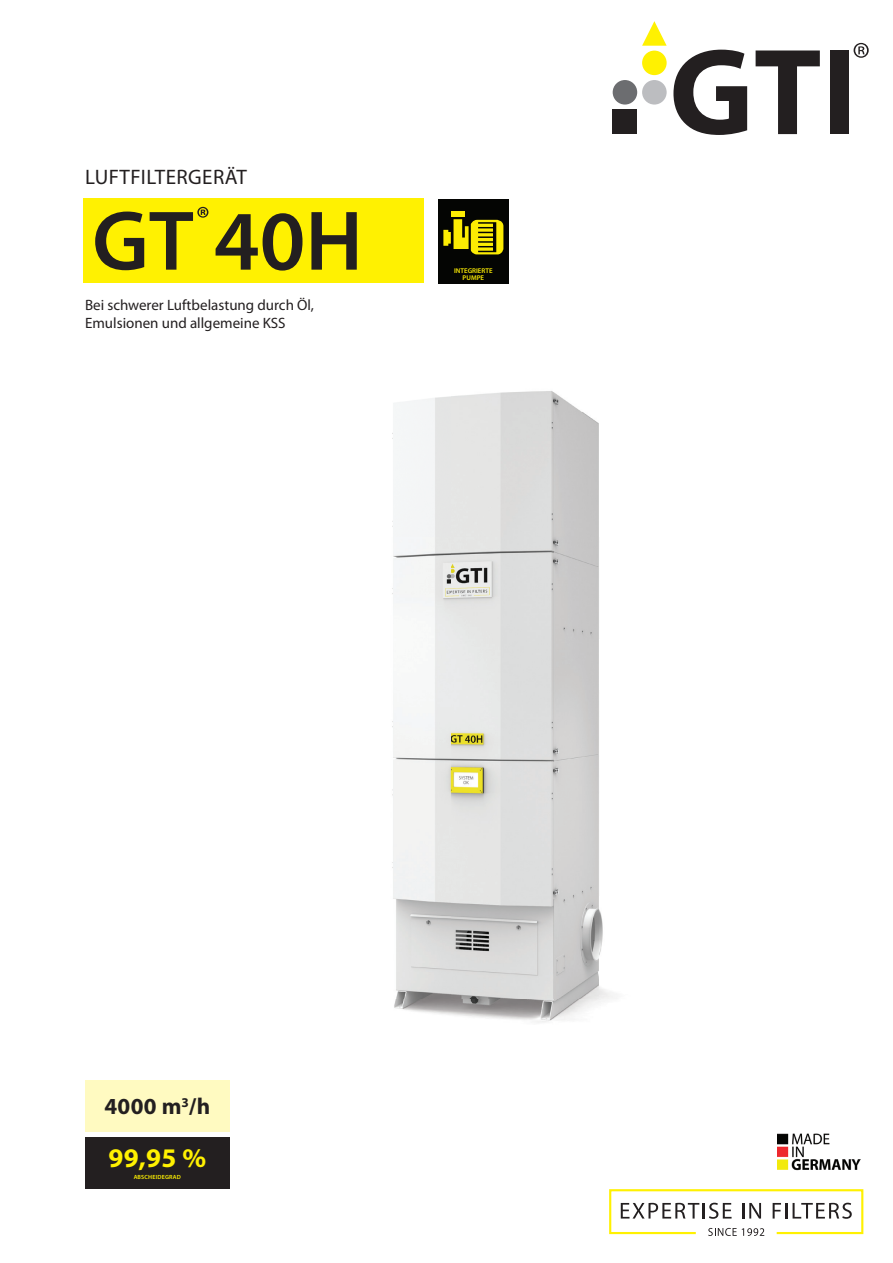
<style>
.page{position:relative;width:893px;height:1263px;background:#fff}
.page>*{position:absolute;margin:0;border:0;box-sizing:border-box;transform-origin:0 0}
.t1{font:700 27px "Myriad Pro";color:#fff101}
.t2{font:700 23.1px "Myriad Pro";color:#231f20}
.t3{font:21px "Myriad Pro";letter-spacing:.02em;color:#231f20}
.t4{font:15px/18px "Myriad Pro";color:#231f20}
.t5{font:600 6.9px/6.9px "Myriad Pro";color:#fcec03;text-align:center}
.t6{font:600 6px "Myriad Pro";letter-spacing:.03em;color:#fff101}
</style>
<div class="page">
<svg style="left:609px;top:1189px;width:254px;height:47px"></svg>
<svg style="left:673px;top:50px;width:74px;height:85px"></svg>
<svg style="left:756px;top:50px;width:64px;height:84px"></svg>
<div style="left:830px;top:50px;width:19px;height:84px;background:#231f20"></div>
<svg style="left:854px;top:43px;width:15px;height:15px"></svg>
<div style="left:642px;top:51px;width:25px;height:24px;background:#fff101;border-radius:50%"></div>
<div style="left:613px;top:80px;width:24px;height:25px;background:#6c6d70;border-radius:50%"></div>
<div style="left:642px;top:80px;width:25px;height:25px;background:#bcbdc0;border-radius:50%"></div>
<div style="left:613px;top:109px;width:24px;height:25px;background:#231f20"></div>
<svg style="left:642px;top:21px;width:25px;height:25px"></svg>
<img style="left:777px;top:1133px;width:83px;height:38px">
<div style="left:85px;top:1137px;width:145px;height:51px;background:#231f20"></div>
<img style="left:392px;top:391px;width:221px;height:632px">
<div style="left:84px;top:198px;width:340px;height:85px;background:#fff101"></div>
<svg style="left:95px;top:212px;width:49px;height:58px"></svg>
<svg style="left:150px;top:207px;width:58px;height:63px"></svg>
<svg style="left:216px;top:213px;width:86px;height:58px"></svg>
<svg style="left:311px;top:212px;width:46px;height:58px"></svg>
<div style="left:85px;top:1080px;width:145px;height:51px;background:#fffac1"></div>
<div style="left:438px;top:199px;width:71px;height:84px;background:#040503"></div>
<div style="left:451px;top:211px;width:14px;height:5px;background:#fcec03"></div>
<svg style="left:443px;top:219px;width:60px;height:35px"></svg>
<h3 class="t3" style="left:85px;top:164px;width:163px">LUFTFILTERGERÄT</h3>
<p class="t4" style="left:85px;top:296px;width:230px">Bei schwerer Luftbelastung durch Öl,<br>Emulsionen und allgemeine KSS</p>
<p class="t5" style="left:454px;top:267px;width:40px">INTEGRIERTE<br>PUMPE</p>
<h2 class="t2" style="left:104px;top:1091px;width:107px">4000 m<sup>3</sup>/h</h2>
<h1 class="t1" style="left:108px;top:1140px;width:99px">99,95 %</h1>
<p class="t6" style="left:134px;top:1174px;width:49px">ABSCHEIDEGRAD</p>
</div>
